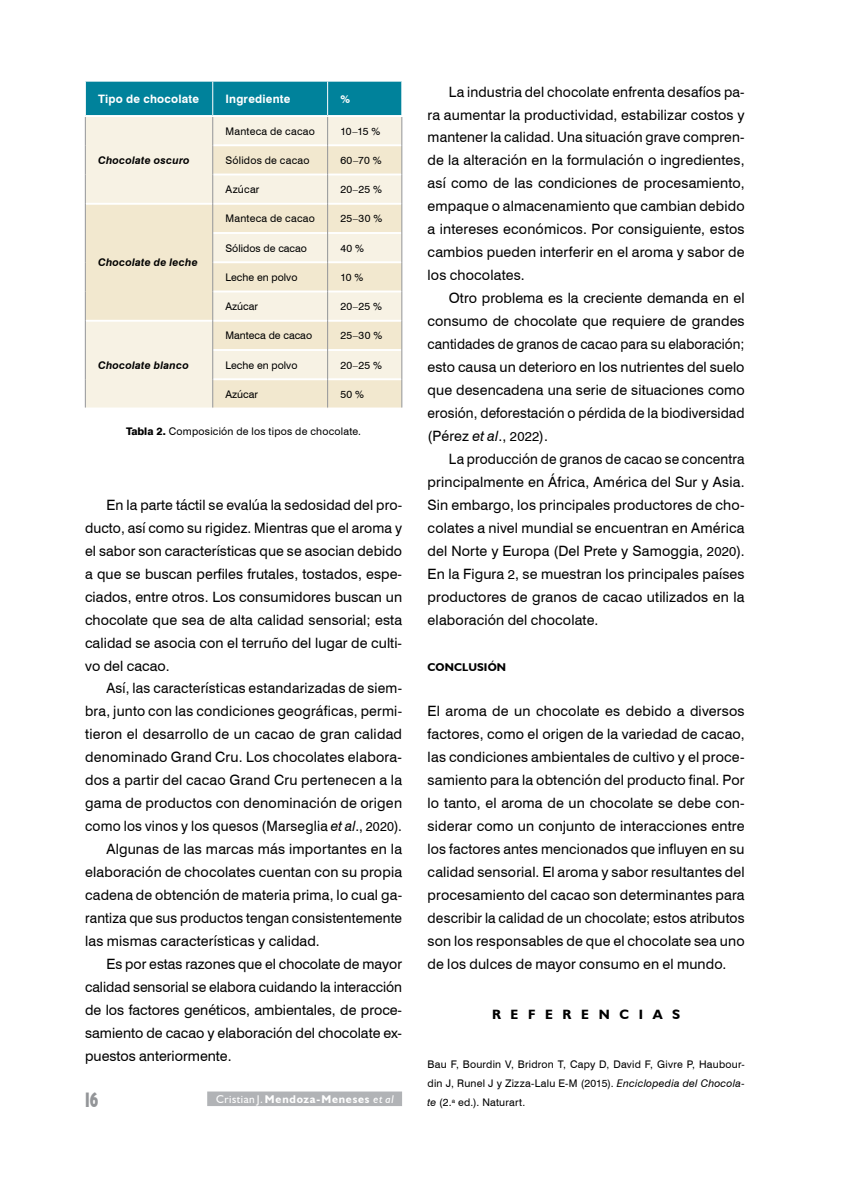
<style>
.page{position:relative;width:851px;height:1191px;background:#fff}
.page>*{position:absolute;margin:0;border:0;box-sizing:border-box;transform-origin:0 0}
.t1{font:700 condensed 21px "Humanist 521 BT Xtra";color:#939598;scale:.75 1}
.t2{font:14.25px/23px "Swiss 721 BT";letter-spacing:.01em;color:#000;text-align:justify}
.t3{font:14.25px/23px "Swiss 721 BT";letter-spacing:.01em;color:#000;text-align:justify;scale:.96 1}
.t4{font:700 13.5px "Humanist 521 BT";letter-spacing:.72em;color:#000}
.t5{font:700 11.7px "Swiss 721 BT";letter-spacing:.015em;color:#fff}
.t6{font:700 11.25px "Humanist 521 BT";letter-spacing:.07em;color:#fff}
.t7{font:700 11.25px "Humanist 521 BT";letter-spacing:.01em;color:#000}
.t8{font:700 11.25px "Swiss 721 BT";color:#fff}
.t9{font:10.5px/19px "Swiss 721 BT";letter-spacing:.02em;color:#000;text-align:justify}
.t10{font:10.5px "Swiss 721 BT";color:#000}
.t11{font:italic 700 10.5px "Swiss 721 BT";letter-spacing:.02em;color:#000}
.s1{font-weight:800}
.s2{font-style:italic}
.s3{font-size:13.05px}
.s4{font-weight:400}
.s5{font-weight:400;font-style:italic}
</style>
<div class="page">
<div style="left:207px;top:1091px;width:195px;height:15px;background:#b1b3b6"></div>
<svg style="left:86px;top:174px;width:315px;height:233px;background:#f4ecd9"></svg>
<hr style="left:213px;top:173px;width:114px;height:2px;background:#fff">
<hr style="left:328px;top:173px;width:73px;height:2px;background:#fff">
<hr style="left:86px;top:203px;width:126px;height:2px;background:#fff">
<hr style="left:213px;top:203px;width:114px;height:2px;background:#fff">
<hr style="left:328px;top:203px;width:73px;height:2px;background:#fff">
<hr style="left:213px;top:232px;width:114px;height:2px;background:#fff">
<hr style="left:328px;top:232px;width:73px;height:2px;background:#fff">
<hr style="left:213px;top:261px;width:114px;height:2px;background:#fff">
<hr style="left:328px;top:261px;width:73px;height:2px;background:#fff">
<hr style="left:213px;top:290px;width:114px;height:2px;background:#fff">
<hr style="left:328px;top:290px;width:73px;height:2px;background:#fff">
<hr style="left:86px;top:320px;width:126px;height:2px;background:#fff">
<hr style="left:213px;top:320px;width:114px;height:2px;background:#fff">
<hr style="left:328px;top:320px;width:73px;height:2px;background:#fff">
<hr style="left:213px;top:349px;width:114px;height:2px;background:#fff">
<hr style="left:328px;top:349px;width:73px;height:2px;background:#fff">
<hr style="left:213px;top:378px;width:114px;height:2px;background:#fff">
<hr style="left:328px;top:378px;width:73px;height:2px;background:#fff">
<svg style="left:85px;top:82px;width:317px;height:92px;background:#9dc8c6"></svg>
<hr style="left:85px;top:174px;width:1px;height:30px;background:#939598">
<hr style="left:212px;top:174px;width:1px;height:30px;background:#939598">
<hr style="left:327px;top:174px;width:1px;height:30px;background:#939598">
<hr style="left:401px;top:174px;width:1px;height:30px;background:#939598">
<svg style="left:85px;top:204px;width:1px;height:87px"></svg>
<svg style="left:212px;top:204px;width:1px;height:87px"></svg>
<svg style="left:327px;top:204px;width:1px;height:87px"></svg>
<svg style="left:401px;top:204px;width:1px;height:87px"></svg>
<hr style="left:85px;top:291px;width:1px;height:30px;background:#939598">
<hr style="left:212px;top:291px;width:1px;height:30px;background:#939598">
<hr style="left:327px;top:291px;width:1px;height:30px;background:#939598">
<hr style="left:401px;top:291px;width:1px;height:30px;background:#939598">
<svg style="left:85px;top:321px;width:1px;height:86px"></svg>
<svg style="left:212px;top:321px;width:1px;height:86px"></svg>
<svg style="left:327px;top:321px;width:1px;height:86px"></svg>
<svg style="left:401px;top:321px;width:1px;height:86px"></svg>
<p class="t5" style="left:98px;top:91px;width:102px">Tipo de chocolate</p>
<p class="t5" style="left:225px;top:91px;width:66px">Ingrediente</p>
<p class="t8" style="left:340px;top:91px;width:11px">%</p>
<p class="t11" style="left:98px;top:153px;width:93px">Chocolate oscuro</p>
<p class="t11" style="left:98px;top:255px;width:101px">Chocolate de leche</p>
<p class="t9" style="left:225px;top:121px;width:91px">Manteca de cacao</p>
<p class="t9" style="left:340px;top:121px;width:41px">10–15 %</p>
<p class="t9" style="left:225px;top:150px;width:85px">Sólidos de cacao</p>
<p class="t9" style="left:340px;top:150px;width:43px">60–70 %</p>
<p class="t9" style="left:225px;top:179px;width:35px">Azúcar</p>
<p class="t9" style="left:340px;top:179px;width:43px">20–25 %</p>
<p class="t9" style="left:225px;top:209px;width:91px">Manteca de cacao</p>
<p class="t9" style="left:340px;top:209px;width:43px">25–30 %</p>
<p class="t10" style="left:225px;top:241px;width:83px">Sólidos de cacao</p>
<p class="t9" style="left:340px;top:238px;width:25px">40 %</p>
<p class="t10" style="left:225px;top:270px;width:73px">Leche en polvo</p>
<p class="t9" style="left:340px;top:267px;width:25px">10 %</p>
<p class="t9" style="left:225px;top:296px;width:34px">Azúcar</p>
<p class="t9" style="left:340px;top:296px;width:43px">20–25 %</p>
<p class="t10" style="left:225px;top:328px;width:88px">Manteca de cacao</p>
<p class="t9" style="left:340px;top:326px;width:43px">25–30 %</p>
<p class="t10" style="left:225px;top:358px;width:73px">Leche en polvo</p>
<p class="t9" style="left:340px;top:355px;width:43px">20–25 %</p>
<p class="t9" style="left:225px;top:384px;width:34px">Azúcar</p>
<p class="t9" style="left:340px;top:384px;width:25px">50 %</p>
<p class="t9" style="left:126px;top:421px;width:236px"><span class="s1">Tabla 2.</span> Composición de los tipos de chocolate.</p>
<p class="t11" style="left:98px;top:357px;width:92px">Chocolate blanco</p>
<p class="t2" style="left:85px;top:493px;width:318px;text-indent:21px">En la parte táctil se evalúa la sedosidad del pro&shy;ducto, así como su rigidez. Mientras que el aroma y el sabor son características que se asocian debido a que se buscan perfiles frutales, tostados, espe&shy;ciados, entre otros. Los consumidores buscan un chocolate que sea de alta calidad sensorial; esta calidad se asocia con el terruño del lugar de culti&shy;vo del cacao.</p>
<p class="t2" style="left:106px;top:676px;width:297px">Así, las características estandarizadas de siem-</p>
<p class="t2" style="left:85px;top:699px;width:318px">bra, junto con las condiciones geográficas, permi-</p>
<p class="t2" style="left:85px;top:722px;width:318px">tieron el desarrollo de un cacao de gran calidad</p>
<p class="t2" style="left:85px;top:745px;width:318px">denominado Grand Cru. Los chocolates elabora-</p>
<p class="t2" style="left:85px;top:768px;width:318px">dos a partir del cacao Grand Cru pertenecen a la</p>
<p class="t2" style="left:85px;top:791px;width:318px">gama de productos con denominación de origen</p>
<p class="t3" style="left:85px;top:814px;width:331px">como los vinos y los quesos (Marseglia <span class="s2">et al</span>., <span class="s3">2020</span>).</p>
<p class="t2" style="left:106px;top:837px;width:297px">Algunas de las marcas más importantes en la</p>
<p class="t2" style="left:85px;top:860px;width:318px">elaboración de chocolates cuentan con su propia</p>
<p class="t2" style="left:85px;top:883px;width:318px">cadena de obtención de materia prima, lo cual ga-</p>
<p class="t3" style="left:85px;top:906px;width:331px">rantiza que sus productos tengan consistentemente</p>
<p class="t2" style="left:85px;top:929px;width:236px">las mismas características y calidad.</p>
<p class="t2" style="left:106px;top:952px;width:297px">Es por estas razones que el chocolate de mayor</p>
<p class="t2" style="left:85px;top:974px;width:318px">calidad sensorial se elabora cuidando la interacción</p>
<p class="t2" style="left:85px;top:997px;width:318px">de los factores genéticos, ambientales, de proce-</p>
<p class="t2" style="left:85px;top:1020px;width:318px">samiento de cacao y elaboración del chocolate ex-</p>
<p class="t2" style="left:85px;top:1043px;width:148px">puestos anteriormente.</p>
<h1 class="t1" style="left:85px;top:1086px;width:19px">16</h1>
<p class="t6" style="left:216px;top:1092px;width:179px"><span class="s4">Cristian J.</span> Mendoza-Meneses <span class="s5">et al</span></p>
<p class="t2" style="left:427px;top:79px;width:318px;text-indent:21px">La industria del chocolate enfrenta desafíos pa&shy;ra aumentar la productividad, estabilizar costos y mantener la calidad. Una situación grave compren&shy;de la alteración en la formulación o ingredientes, así como de las condiciones de procesamiento, empaque o almacenamiento que cambian debido a intereses económicos. Por consiguiente, estos cambios pueden interferir en el aroma y sabor de los chocolates.</p>
<p class="t2" style="left:427px;top:286px;width:318px;text-indent:21px">Otro problema es la creciente demanda en el consumo de chocolate que requiere de grandes cantidades de granos de cacao para su elaboración; esto causa un deterioro en los nutrientes del suelo que desencadena una serie de situaciones como erosión, deforestación o pérdida de la biodiversidad (Pérez <span class="s2">et al</span>., <span class="s3">2022</span>).</p>
<p class="t3" style="left:427px;top:447px;width:332px;text-indent:21px">La producción de granos de cacao se concentra principalmente en África, América del Sur y Asia.<br>Sin embargo, los principales productores de cho&shy;colates a nivel mundial se encuentran en América del Norte y Europa (Del Prete y Samoggia, <span class="s3">2020</span>).<br>En la Figura <span class="s3">2</span>, se muestran los principales países productores de granos de cacao utilizados en la elaboración del chocolate.</p>
<p class="t7" style="left:427px;top:659px;width:80px">CONCLUSIÓN</p>
<p class="t2" style="left:427px;top:699px;width:318px">El aroma de un chocolate es debido a diversos factores, como el origen de la variedad de cacao, las condiciones ambientales de cultivo y el proce&shy;samiento para la obtención del producto final. Por lo tanto, el aroma de un chocolate se debe con&shy;siderar como un conjunto de interacciones entre los factores antes mencionados que influyen en su calidad sensorial. El aroma y sabor resultantes del procesamiento del cacao son determinantes para describir la calidad de un chocolate; estos atributos son los responsables de que el chocolate sea uno de los dulces de mayor consumo en el mundo.</p>
<p class="t4" style="left:492px;top:1006px;width:190px">REFERENCIAS</p>
<p class="t9" style="left:427px;top:1054px;width:318px">Bau F, Bourdin V, Bridron T, Capy D, David F, Givre P, Haubour&shy;din J, Runel J y Zizza-Lalu E-M (2015). <span class="s2">Enciclopedia del Chocola&shy;te</span> (2.<sup>a</sup> ed.). Naturart.</p>
</div>
